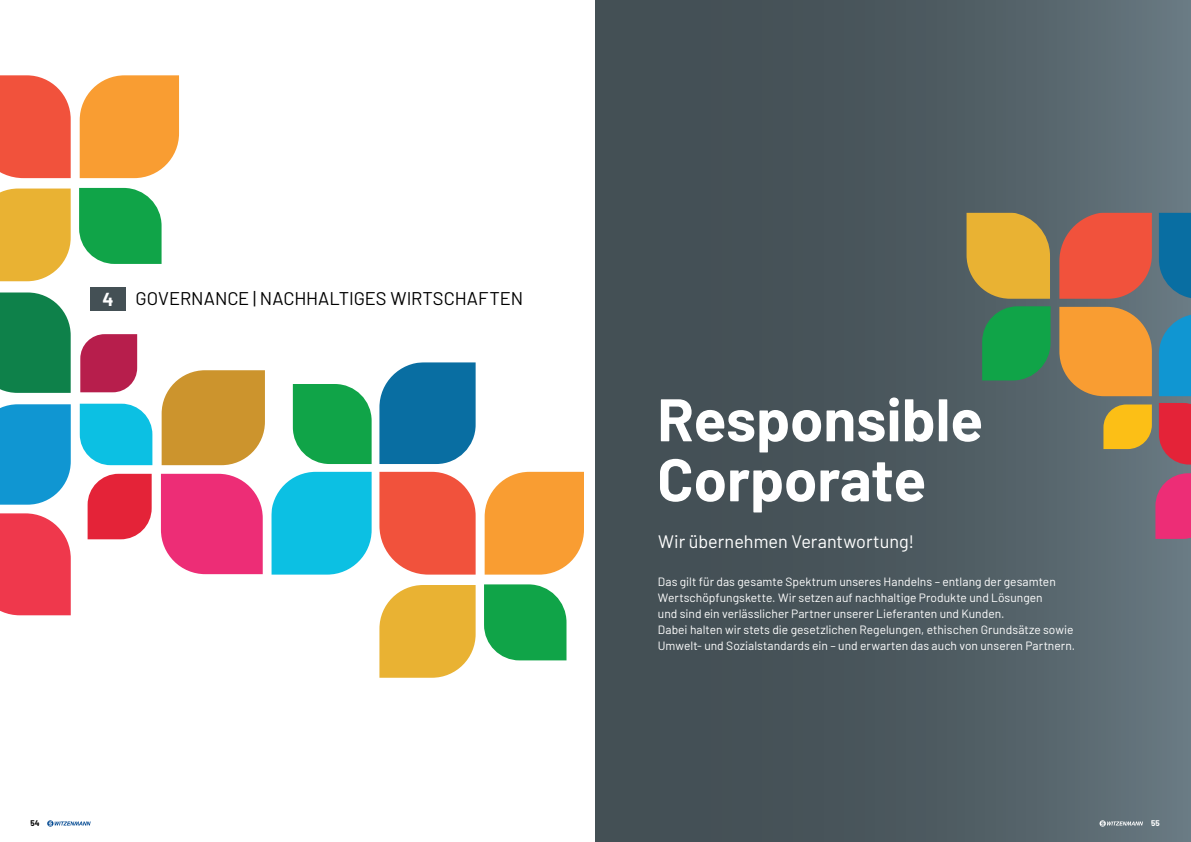
<style>
.page{position:relative;width:1191px;height:842px;background:#fff}
.page>*{position:absolute;margin:0;border:0;box-sizing:border-box;transform-origin:0 0}
.t1{font:700 60px/60px "Barlow";color:#fff}
.t2{font:18.4px "Barlow";color:#000}
.t3{font:18px "Barlow";color:#fff}
.t4{font:12px/16px "Barlow";color:#fff}
.t5{font:700 8px "Barlow";color:#000}
.t6{font:700 8px "Barlow";color:#fff}
.s1{font-weight:700;color:#fff}
</style>
<div class="page">
<svg style="left:47px;top:820px;width:44px;height:7px"></svg>
<div style="left:595px;top:0;width:596px;height:842px;background:linear-gradient(to right,#3c474c,#627279)"></div>
<div style="left:595px;top:767px;width:75px;height:27px;background:#445055"></div>
<svg style="left:484px;top:472px;width:100px;height:103px;background:#f9a645"></svg>
<svg style="left:484px;top:584px;width:82px;height:76px;background:#26ac59"></svg>
<svg style="left:293px;top:384px;width:78px;height:80px;background:#25ac58"></svg>
<svg style="left:271px;top:472px;width:100px;height:103px;background:#22c5e5"></svg>
<svg style="left:379px;top:472px;width:96px;height:103px;background:#f2634f"></svg>
<svg style="left:379px;top:362px;width:96px;height:102px;background:#1e7aaa"></svg>
<svg style="left:379px;top:585px;width:96px;height:93px;background:#ebb947"></svg>
<svg style="left:1103px;top:404px;width:48px;height:45px;background:#e8b522"></svg>
<svg style="left:1155px;top:473px;width:36px;height:66px;background:#dd3577"></svg>
<svg style="left:1059px;top:307px;width:92px;height:89px;background:#e89739"></svg>
<svg style="left:982px;top:306px;width:68px;height:74px;background:#179c4b"></svg>
<svg style="left:1158px;top:314px;width:33px;height:82px;background:#1d91c5"></svg>
<svg style="left:1059px;top:213px;width:92px;height:86px;background:#df5542"></svg>
<svg style="left:1158px;top:213px;width:33px;height:86px;background:#166f9d"></svg>
<svg style="left:1158px;top:403px;width:33px;height:62px;background:#d32e41"></svg>
<svg style="left:966px;top:213px;width:84px;height:86px;background:#d7a839"></svg>
<svg style="left:626px;top:617px;width:44px;height:27px"></svg>
<div style="left:91px;top:287px;width:35px;height:23px;background:#445055"></div>
<svg style="left:1099px;top:820px;width:44px;height:7px"></svg>
<svg style="left:88px;top:474px;width:64px;height:65px;background:#e6384b"></svg>
<svg style="left:80px;top:404px;width:72px;height:61px;background:#21c5e5"></svg>
<svg style="left:0;top:513px;width:71px;height:102px;background:#f04658"></svg>
<svg style="left:161px;top:474px;width:102px;height:100px;background:#ee3e81"></svg>
<svg style="left:162px;top:370px;width:103px;height:95px;background:#d09c3e"></svg>
<svg style="left:0;top:404px;width:71px;height:101px;background:#209dd5"></svg>
<svg style="left:80px;top:334px;width:57px;height:58px;background:#bc305a"></svg>
<svg style="left:80px;top:75px;width:99px;height:103px;background:#f9a543"></svg>
<svg style="left:0;top:292px;width:71px;height:101px;background:#1e8956"></svg>
<svg style="left:79px;top:188px;width:83px;height:76px;background:#27ad5a"></svg>
<svg style="left:0;top:75px;width:71px;height:103px;background:#f15e49"></svg>
<svg style="left:0;top:189px;width:71px;height:92px;background:#eab740"></svg>
<h2 class="t2" style="left:103px;top:285px;width:422px"><span class="s1">4</span> GOVERNANCE | NACHHALTIGES WIRTSCHAFTEN</h2>
<p class="t5" style="left:31px;top:817px;width:11px">54</p>
<h1 class="t1" style="left:657px;top:385px;width:327px">Responsible<br>Corporate</h1>
<h3 class="t3" style="left:658px;top:529px;width:257px">Wir übernehmen Verantwortung!</h3>
<p class="t4" style="left:658px;top:573px;width:419px">Das gilt für das gesamte Spektrum unseres Handelns – entlang der gesamten Wertschöpfungskette. Wir setzen auf nachhaltige Produkte und Lösungen<br>und sind ein verlässlicher Partner unserer Lieferanten und Kunden.<br>Dabei halten wir stets die gesetzlichen Regelungen, ethischen Grundsätze sowie Umwelt- und Sozialstandards ein – und erwarten das auch von unseren Partnern.</p>
<p class="t6" style="left:1151px;top:818px;width:10px">55</p>
</div>
